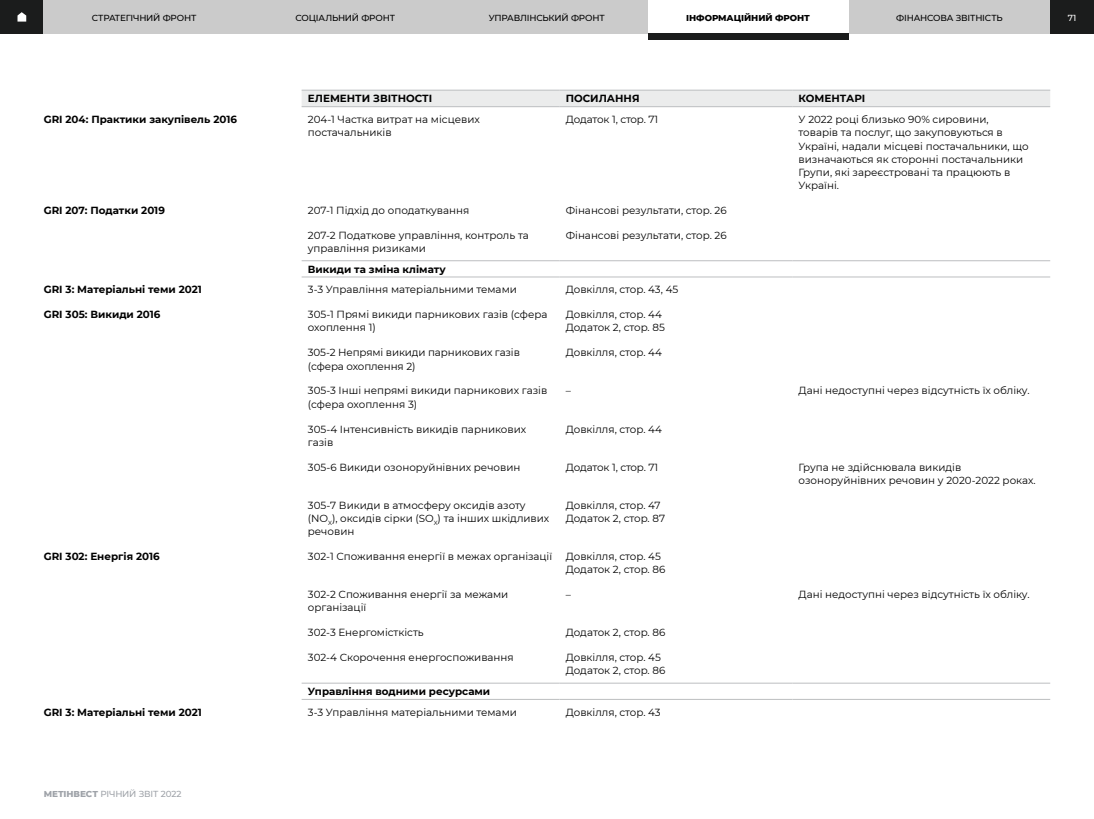
<style>
.page{position:relative;width:1094px;height:819px;background:#fff}
.page>*{position:absolute;margin:0;border:0;box-sizing:border-box;transform-origin:0 0}
.t1{font:10.31px/13.1px "Montserrat";color:#000}
.t2{font:700 10.31px "Montserrat";color:#000}
.t3{font:italic 10.31px "Montserrat";color:#000}
.t4{font:500 8.75px "Montserrat";letter-spacing:-.025em;color:#000}
.t5{font:500 8.75px "Montserrat";letter-spacing:-.025em;color:#9fa3a9}
.t6{font:800 8.75px "Montserrat";letter-spacing:-.01em;color:#000}
.t7{font:500 8.75px "Montserrat";color:#fff}
.s1{font-weight:800}
</style>
<div class="page">
<div style="left:302px;top:91px;width:748px;height:15px;background:#ebecec"></div>
<hr style="left:302px;top:90px;width:257px;height:1px;background:#bcbec0">
<hr style="left:559px;top:90px;width:233px;height:1px;background:#bcbec0">
<hr style="left:792px;top:90px;width:258px;height:1px;background:#bcbec0">
<hr style="left:302px;top:106px;width:257px;height:1px;background:#bcbec0">
<hr style="left:559px;top:106px;width:233px;height:1px;background:#bcbec0">
<hr style="left:792px;top:106px;width:258px;height:1px;background:#bcbec0">
<hr style="left:302px;top:260px;width:257px;height:1px;background:#bcbec0">
<hr style="left:559px;top:260px;width:233px;height:1px;background:#bcbec0">
<hr style="left:792px;top:260px;width:258px;height:1px;background:#bcbec0">
<hr style="left:302px;top:277px;width:257px;height:1px;background:#bcbec0">
<hr style="left:559px;top:277px;width:233px;height:1px;background:#bcbec0">
<hr style="left:792px;top:277px;width:258px;height:1px;background:#bcbec0">
<hr style="left:302px;top:683px;width:257px;height:1px;background:#bcbec0">
<hr style="left:559px;top:683px;width:233px;height:1px;background:#bcbec0">
<hr style="left:792px;top:683px;width:258px;height:1px;background:#bcbec0">
<hr style="left:302px;top:699px;width:257px;height:1px;background:#bcbec0">
<hr style="left:559px;top:699px;width:233px;height:1px;background:#bcbec0">
<hr style="left:792px;top:699px;width:258px;height:1px;background:#bcbec0">
<div style="left:1050px;top:0;width:44px;height:34px;background:#1b1c1c"></div>
<div style="left:0;top:0;width:44px;height:34px;background:#1b1c1c"></div>
<div style="left:44px;top:0;width:1006px;height:34px;background:#cbcbcb"></div>
<div style="left:648px;top:0;width:200px;height:34px;background:#fff"></div>
<div style="left:648px;top:34px;width:200px;height:6px;background:#1b1c1c"></div>
<svg style="left:18px;top:12px;width:8px;height:10px"></svg>
<p class="t4" style="left:92px;top:12px;width:106px">СТРАТЕГІЧНИЙ ФРОНТ</p>
<p class="t4" style="left:295px;top:12px;width:101px">СОЦІАЛЬНИЙ ФРОНТ</p>
<p class="t4" style="left:489px;top:12px;width:118px">УПРАВЛІНСЬКИЙ ФРОНТ</p>
<p class="t6" style="left:686px;top:11px;width:125px">ІНФОРМАЦІЙНИЙ ФРОНТ</p>
<p class="t4" style="left:896px;top:12px;width:108px">ФІНАНСОВА ЗВІТНІСТЬ</p>
<p class="t7" style="left:1068px;top:12px;width:10px">71</p>
<p class="t2" style="left:308px;top:91px;width:126px">ЕЛЕМЕНТИ ЗВІТНОСТІ</p>
<p class="t2" style="left:566px;top:91px;width:75px">ПОСИЛАННЯ</p>
<p class="t2" style="left:798px;top:91px;width:68px">КОМЕНТАРІ</p>
<p class="t2" style="left:44px;top:112px;width:195px">GRI 204: Практики закупівель 2016</p>
<p class="t1" style="left:308px;top:113px;width:174px">204-1 Частка витрат на місцевих постачальників</p>
<p class="t1" style="left:566px;top:113px;width:94px">Додаток 1, стор. 71</p>
<p class="t1" style="left:798px;top:113px;width:231px">У 2022 році близько 90% сировини, товарів та послуг, що закуповуються в Україні, надали місцеві постачальники, що визначаються як сторонні постачальники Групи, які зареєстровані та працюють в Україні.</p>
<p class="t2" style="left:44px;top:203px;width:123px">GRI 207: Податки 2019</p>
<p class="t1" style="left:308px;top:203px;width:163px">207-1 Підхід до оподаткування</p>
<p class="t1" style="left:566px;top:203px;width:162px">Фінансові результати, стор. 26</p>
<p class="t1" style="left:308px;top:228px;width:222px">207-2 Податкове управління, контроль та управління ризиками</p>
<p class="t1" style="left:566px;top:228px;width:162px">Фінансові результати, стор. 26</p>
<p class="t2" style="left:308px;top:261px;width:139px">Викиди та зміна клімату</p>
<p class="t2" style="left:44px;top:282px;width:160px">GRI 3: Матеріальні теми 2021</p>
<p class="t1" style="left:308px;top:283px;width:210px">3-3 Управління матеріальними темами</p>
<p class="t1" style="left:566px;top:283px;width:114px">Довкілля, стор. 43, 45</p>
<p class="t2" style="left:44px;top:307px;width:118px">GRI 305: Викиди 2016</p>
<p class="t1" style="left:308px;top:308px;width:241px">305-1 Прямі викиди парникових газів (сфера охоплення 1)</p>
<p class="t1" style="left:566px;top:308px;width:101px">Довкілля, стор. 44<br>Додаток 2, стор. 85</p>
<p class="t1" style="left:308px;top:346px;width:214px">305-2 Непрямі викиди парникових газів (сфера охоплення 2)</p>
<p class="t1" style="left:566px;top:346px;width:98px">Довкілля, стор. 44</p>
<p class="t1" style="left:308px;top:384px;width:241px">305-3 Інші непрямі викиди парникових газів (сфера охоплення 3)</p>
<p class="t3" style="left:566px;top:384px;width:7px">–</p>
<p class="t1" style="left:798px;top:384px;width:232px">Дані недоступні через відсутність їх обліку.</p>
<p class="t1" style="left:308px;top:422px;width:220px">305-4 Інтенсивність викидів парникових газів</p>
<p class="t1" style="left:566px;top:422px;width:98px">Довкілля, стор. 44</p>
<p class="t1" style="left:308px;top:460px;width:214px">305-6 Викиди озоноруйнівних речовин</p>
<p class="t1" style="left:566px;top:460px;width:94px">Додаток 1, стор. 71</p>
<p class="t1" style="left:798px;top:460px;width:239px">Група не здійснювала викидів озоноруйнівних речовин у 2020-2022 роках.</p>
<p class="t1" style="left:308px;top:498px;width:243px">305-7 Викиди в атмосферу оксидів азоту (NO<sub>X</sub>), оксидів сірки (SO<sub>X</sub>) та інших шкідливих речовин</p>
<p class="t1" style="left:566px;top:498px;width:101px">Довкілля, стор. 47<br>Додаток 2, стор. 87</p>
<p class="t2" style="left:44px;top:549px;width:117px">GRI 302: Енергія 2016</p>
<p class="t1" style="left:308px;top:549px;width:246px">302-1 Споживання енергії в межах організації</p>
<p class="t1" style="left:566px;top:549px;width:101px">Довкілля, стор. 45<br>Додаток 2, стор. 86</p>
<p class="t1" style="left:308px;top:587px;width:202px">302-2 Споживання енергії за межами організації</p>
<p class="t3" style="left:566px;top:587px;width:7px">–</p>
<p class="t1" style="left:798px;top:587px;width:232px">Дані недоступні через відсутність їх обліку.</p>
<p class="t1" style="left:308px;top:626px;width:117px">302-3 Енергомісткість</p>
<p class="t1" style="left:566px;top:626px;width:101px">Додаток 2, стор. 86</p>
<p class="t1" style="left:308px;top:651px;width:207px">302-4 Скорочення енергоспоживання</p>
<p class="t1" style="left:566px;top:651px;width:101px">Довкілля, стор. 45<br>Додаток 2, стор. 86</p>
<p class="t2" style="left:308px;top:684px;width:184px">Управління водними ресурсами</p>
<p class="t2" style="left:44px;top:704px;width:160px">GRI 3: Матеріальні теми 2021</p>
<p class="t1" style="left:308px;top:705px;width:210px">3-3 Управління матеріальними темами</p>
<p class="t1" style="left:566px;top:705px;width:97px">Довкілля, стор. 43</p>
<p class="t5" style="left:44px;top:788px;width:139px"><span class="s1">МЕТІНВЕСТ</span> РІЧНИЙ ЗВІТ 2022</p>
</div>
